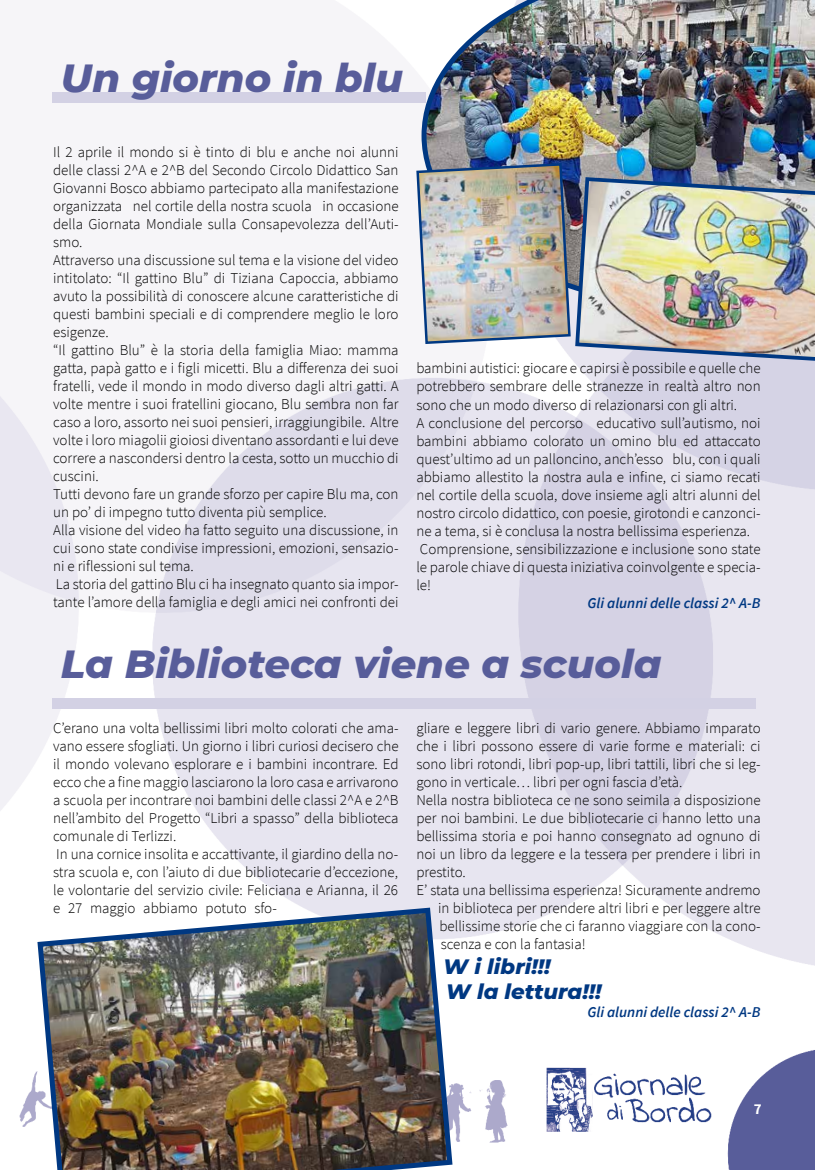
<style>
.page{position:relative;width:815px;height:1170px;background:#fff}
.page>*{position:absolute;margin:0;border:0;box-sizing:border-box;transform-origin:0 0}
.t1{font:italic 800 40px "Montserrat";color:#585d9a}
.t2{font:italic 800 21.25px/25px "Montserrat";color:#003882}
.t3{font:300 15px/18px "Source Sans Pro";color:#000}
.t4{font:italic 600 15px "Source Sans Pro";color:#003882}
.t5{font:700 15px "Source Sans Pro";color:#fff}
</style>
<div class="page">
<img style="left:0;top:126px;width:815px;height:1043px">
<div style="left:52px;top:92px;width:373px;height:11px;background:#d3d1e4"></div>
<div style="left:52px;top:698px;width:704px;height:11px;background:#d3d1e4"></div>
<img style="left:422px;top:0;width:393px;height:309px">
<img style="left:415px;top:162px;width:157px;height:183px">
<img style="left:573px;top:175px;width:242px;height:189px">
<img style="left:35px;top:904px;width:420px;height:265px">
<h1 class="t1" style="left:61px;top:48px;width:344px">Un giorno in blu</h1>
<p class="t3" style="left:53px;top:143px;width:347px">Il 2 aprile il mondo si è tinto di blu e anche noi alunni delle classi 2^A e 2^B del Secondo Circolo Didattico San Giovanni Bosco abbiamo partecipato alla manifestazione organizzata nel cortile della nostra scuola in occasione della Giornata Mondiale sulla Consapevolezza dell’Auti&shy;smo.<br>Attraverso una discussione sul tema e la visione del video intitolato: “Il gattino Blu” di Tiziana Capoccia, abbiamo avuto la possibilità di conoscere alcune caratteristiche di questi bambini speciali e di comprendere meglio le loro esigenze.<br>“Il gattino Blu” è la storia della famiglia Miao: mamma gatta, papà gatto e i figli micetti. Blu a differenza dei suoi fratelli, vede il mondo in modo diverso dagli altri gatti. A volte mentre i suoi fratellini giocano, Blu sembra non far caso a loro, assorto nei suoi pensieri, irraggiungibile. Altre volte i loro miagolii gioiosi diventano assordanti e lui deve correre a nascondersi dentro la cesta, sotto un mucchio di cuscini.<br>Tutti devono fare un grande sforzo per capire Blu ma, con un po’ di impegno tutto diventa più semplice.<br>Alla visione del video ha fatto seguito una discussione, in cui sono state condivise impressioni, emozioni, sensazio&shy;ni e riflessioni sul tema.<br>La storia del gattino Blu ci ha insegnato quanto sia impor&shy;tante l’amore della famiglia e degli amici nei confronti dei</p>
<p class="t3" style="left:416px;top:359px;width:346px">bambini autistici: giocare e capirsi è possibile e quelle che potrebbero sembrare delle stranezze in realtà altro non sono che un modo diverso di relazionarsi con gli altri.<br>A conclusione del percorso educativo sull’autismo, noi bambini abbiamo colorato un omino blu ed attaccato quest’ultimo ad un palloncino, anch’esso blu, con i quali abbiamo allestito la nostra aula e infine, ci siamo recati nel cortile della scuola, dove insieme agli altri alunni del nostro circolo didattico, con poesie, girotondi e canzonci&shy;ne a tema, si è conclusa la nostra bellissima esperienza.<br>Comprensione, sensibilizzazione e inclusione sono state le parole chiave di questa iniziativa coinvolgente e specia&shy;le!</p>
<p class="t4" style="left:588px;top:592px;width:175px">Gli alunni delle classi 2^ A-B</p>
<h1 class="t1" style="left:61px;top:634px;width:602px">La Biblioteca viene a scuola</h1>
<p class="t3" style="left:53px;top:718px;width:347px">C’erano una volta bellissimi libri molto colorati che ama&shy;vano essere sfogliati. Un giorno i libri curiosi decisero che il mondo volevano esplorare e i bambini incontrare. Ed ecco che a fine maggio lasciarono la loro casa e arrivarono a scuola per incontrare noi bambini delle classi 2^A e 2^B nell’ambito del Progetto “Libri a spasso” della biblioteca comunale di Terlizzi.<br>In una cornice insolita e accattivante, il giardino della no&shy;stra scuola e, con l’aiuto di due bibliotecarie d’eccezione, le volontarie del servizio civile: Feliciana e Arianna, il 26 e 27 maggio abbiamo potuto sfo-</p>
<p class="t3" style="left:416px;top:718px;width:346px">gliare e leggere libri di vario genere. Abbiamo imparato</p>
<p class="t3" style="left:416px;top:736px;width:346px">che i libri possono essere di varie forme e materiali: ci</p>
<p class="t3" style="left:416px;top:754px;width:346px">sono libri rotondi, libri pop-up, libri tattili, libri che si leg-</p>
<p class="t3" style="left:416px;top:772px;width:268px">gono in verticale… libri per ogni fascia d’età.</p>
<p class="t3" style="left:416px;top:790px;width:346px">Nella nostra biblioteca ce ne sono seimila a disposizione</p>
<p class="t3" style="left:416px;top:808px;width:346px">per noi bambini. Le due bibliotecarie ci hanno letto una</p>
<p class="t3" style="left:416px;top:826px;width:346px">bellissima storia e poi hanno consegnato ad ognuno di</p>
<p class="t3" style="left:416px;top:844px;width:346px">noi un libro da leggere e la tessera per prendere i libri in</p>
<p class="t3" style="left:416px;top:862px;width:51px">prestito.</p>
<p class="t3" style="left:416px;top:880px;width:346px">E’ stata una bellissima esperienza! Sicuramente andremo</p>
<p class="t3" style="left:438px;top:898px;width:324px">in biblioteca per prendere altri libri e per leggere altre</p>
<p class="t3" style="left:439px;top:916px;width:323px">bellissime storie che ci faranno viaggiare con la cono-</p>
<p class="t3" style="left:441px;top:934px;width:146px">scenza e con la fantasia!</p>
<h2 class="t2" style="left:443px;top:952px;width:160px">W i libri!!!<br>W la lettura!!!</h2>
<p class="t4" style="left:588px;top:1001px;width:175px">Gli alunni delle classi 2^ A-B</p>
<p class="t5" style="left:754px;top:1098px;width:9px">7</p>
</div>
